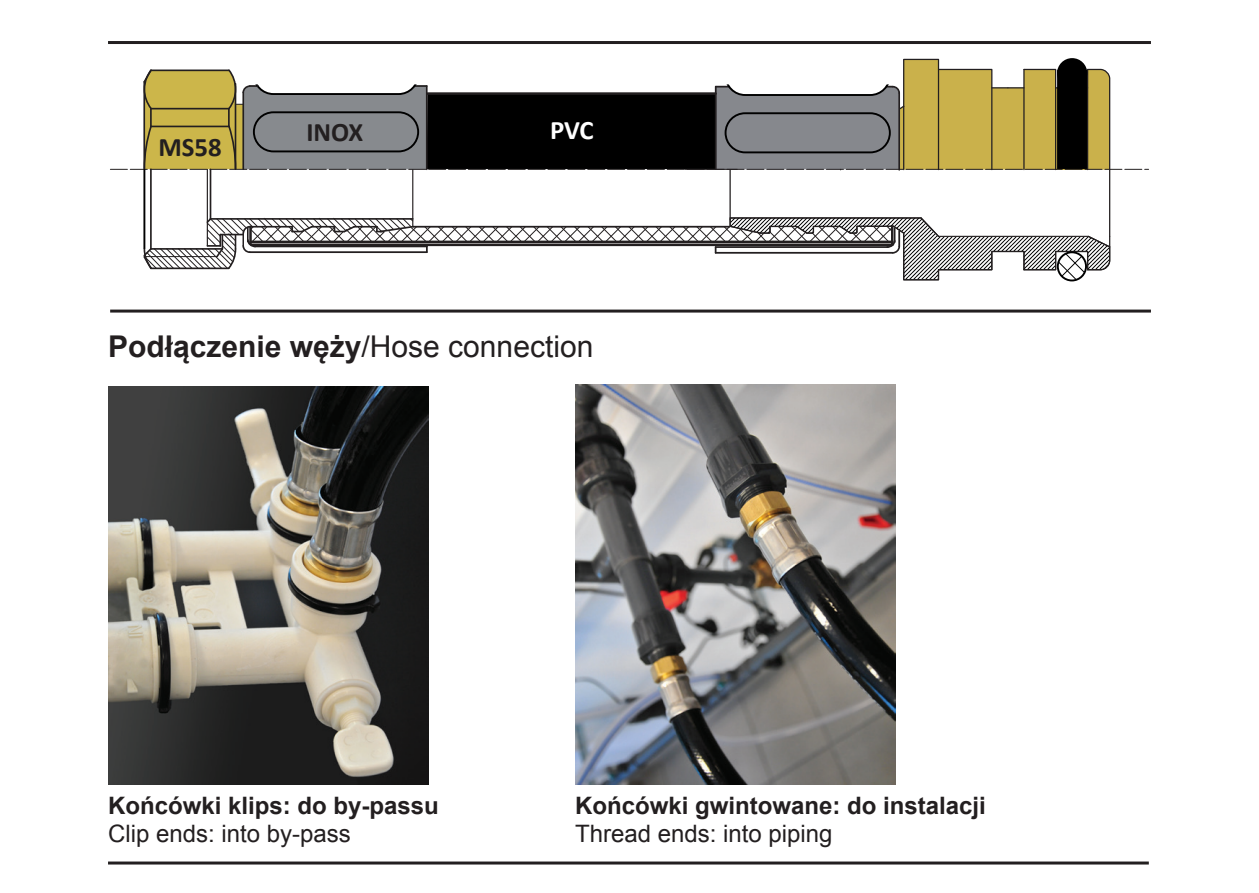
<style>
.page{position:relative;width:1259px;height:893px;background:#fff}
.page>*{position:absolute;margin:0;border:0;box-sizing:border-box;transform-origin:0 0}
.t1{font:700 30px "Arial";color:#231f20}
.t2{font:700 26.7px "Calibri";color:#231f20}
.t3{font:700 26.7px "Calibri";color:#fff}
.t4{font:700 24px "Arial";color:#231f20}
.t5{font:24px "Arial";color:#231f20}
.s1{font-weight:400}
</style>
<div class="page">
<hr style="left:150px;top:169px;width:2px;height:80px;background:#231f20">
<hr style="left:412px;top:169px;width:1px;height:58px;background:#231f20">
<hr style="left:207px;top:169px;width:1px;height:77px;background:#231f20">
<hr style="left:210px;top:169px;width:1px;height:50px;background:#231f20">
<hr style="left:729px;top:170px;width:2px;height:50px;background:#231f20">
<hr style="left:1109px;top:170px;width:1px;height:66px;background:#231f20">
<hr style="left:143px;top:169px;width:2px;height:80px;background:#000">
<svg style="left:110px;top:58px;width:1038px;height:113px"></svg>
<svg style="left:143px;top:216px;width:968px;height:65px"></svg>
<div style="left:1058px;top:71px;width:28px;height:97px;background:#000"></div>
<div style="left:1057px;top:70px;width:30px;height:99px;border:2px solid #000"></div>
<div style="left:1058px;top:59px;width:28px;height:28px;background:#000;border-radius:50%"></div>
<div style="left:1057px;top:58px;width:30px;height:30px;border:2px solid #000;border-radius:50%"></div>
<img style="left:109px;top:386px;width:319px;height:399px">
<img style="left:575px;top:385px;width:320px;height:400px">
<hr style="left:110px;top:310px;width:1041px;height:3px;background:#231f20">
<hr style="left:108px;top:41px;width:1043px;height:3px;background:#231f20">
<hr style="left:108px;top:861px;width:1040px;height:3px;background:#231f20">
<p class="t2" style="left:158px;top:130px;width:65px">MS58</p>
<p class="t2" style="left:306px;top:115px;width:58px">INOX</p>
<p class="t3" style="left:550px;top:113px;width:45px">PVC</p>
<p class="t1" style="left:108px;top:326px;width:487px">Podłączenie węży<span class="s1">/Hose connection</span></p>
<p class="t4" style="left:108px;top:789px;width:332px">Końcówki klips: do by-passu</p>
<p class="t5" style="left:108px;top:818px;width:244px">Clip ends: into by-pass</p>
<p class="t4" style="left:575px;top:789px;width:412px">Końcówki gwintowane: do instalacji</p>
<p class="t5" style="left:575px;top:818px;width:259px">Thread ends: into piping</p>
</div>
